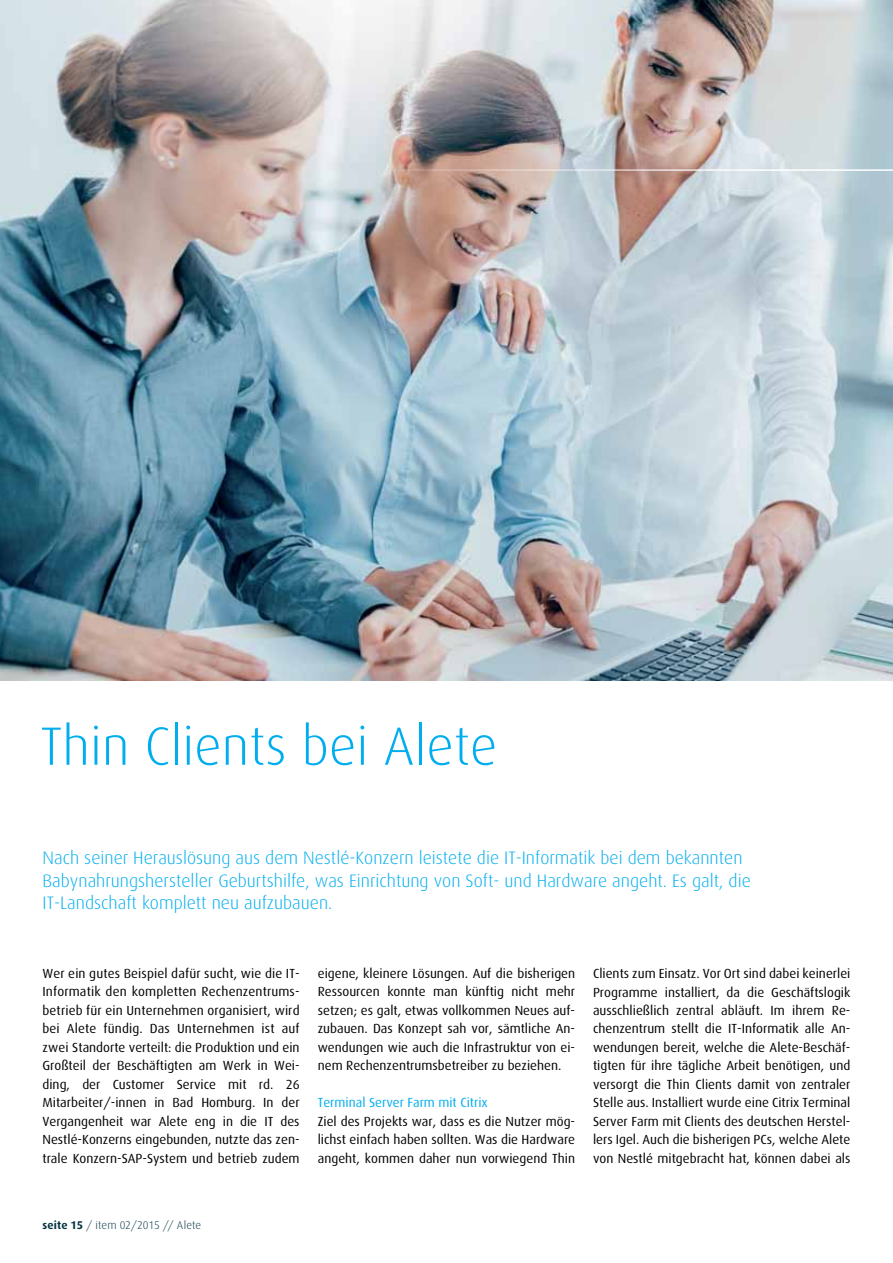
<style>
.page{position:relative;width:893px;height:1263px;background:#fff}
.page>*{position:absolute;margin:0;border:0;box-sizing:border-box;transform-origin:0 0}
.t1{font:300 54px "Dax";color:#00aeef}
.t2{font:300 18px/22.5px "Dax";color:#00aeef}
.t3{font:13.2px/18.5px "Dax";color:#000;text-align:justify}
.t4{font:13.2px "Dax";color:#00aeef}
.t5{font:300 11.25px "Dax";color:#063342}
.s1{font-weight:700}
</style>
<div class="page">
<img style="left:0;top:0;width:893px;height:680px">
<hr style="left:0;top:169px;width:893px;height:2px;background:#fff">
<h1 class="t1" style="left:40px;top:716px;width:458px">Thin Clients bei Alete</h1>
<p class="t2" style="left:43px;top:847px;width:710px">Nach seiner Herauslösung aus dem Nestlé-Konzern leistete die IT-Informatik bei dem bekannten<br>Babynahrungshersteller Geburtshilfe, was Einrichtung von Soft- und Hardware angeht. Es galt, die<br>IT-Landschaft komplett neu aufzubauen.</p>
<p class="t3" style="left:43px;top:964px;width:259px">Wer ein gutes Beispiel dafür sucht, wie die IT-Informatik den kompletten Rechenzentrums&shy;betrieb für ein Unternehmen organisiert, wird bei Alete fündig. Das Unternehmen ist auf zwei Standorte verteilt: die Produktion und ein Großteil der Beschäftigten am Werk in Wei&shy;ding, der Customer Service mit rd. 26<br>Mitarbeiter/-innen in Bad Homburg. In der Vergangenheit war Alete eng in die IT des Nestlé-Konzerns eingebunden, nutzte das zen&shy;trale Konzern-SAP-System und betrieb zudem</p>
<p class="t3" style="left:318px;top:964px;width:259px">eigene, kleinere Lösungen. Auf die bisherigen Ressourcen konnte man künftig nicht mehr setzen; es galt, etwas vollkommen Neues auf&shy;zubauen. Das Konzept sah vor, sämtliche An&shy;wendungen wie auch die Infrastruktur von ei&shy;nem Rechenzentrumsbetreiber zu beziehen.</p>
<p class="t4" style="left:318px;top:1095px;width:171px">Terminal Server Farm mit Citrix</p>
<p class="t3" style="left:318px;top:1112px;width:259px">Ziel des Projekts war, dass es die Nutzer mög&shy;lichst einfach haben sollten. Was die Hardware angeht, kommen daher nun vorwiegend Thin</p>
<p class="t3" style="left:593px;top:964px;width:259px">Clients zum Einsatz. Vor Ort sind dabei keinerlei Programme installiert, da die Geschäftslogik ausschließlich zentral abläuft. Im ihrem Re&shy;chenzentrum stellt die IT-Informatik alle An&shy;wendungen bereit, welche die Alete-Beschäf&shy;tigten für ihre tägliche Arbeit benötigen, und versorgt die Thin Clients damit von zentraler Stelle aus. Installiert wurde eine Citrix Terminal Server Farm mit Clients des deutschen Herstel&shy;lers Igel. Auch die bisherigen PCs, welche Alete von Nestlé mitgebracht hat, können dabei als</p>
<p class="t5" style="left:43px;top:1219px;width:160px"><span class="s1">seite 15</span> / item 02/2015 // Alete</p>
</div>
